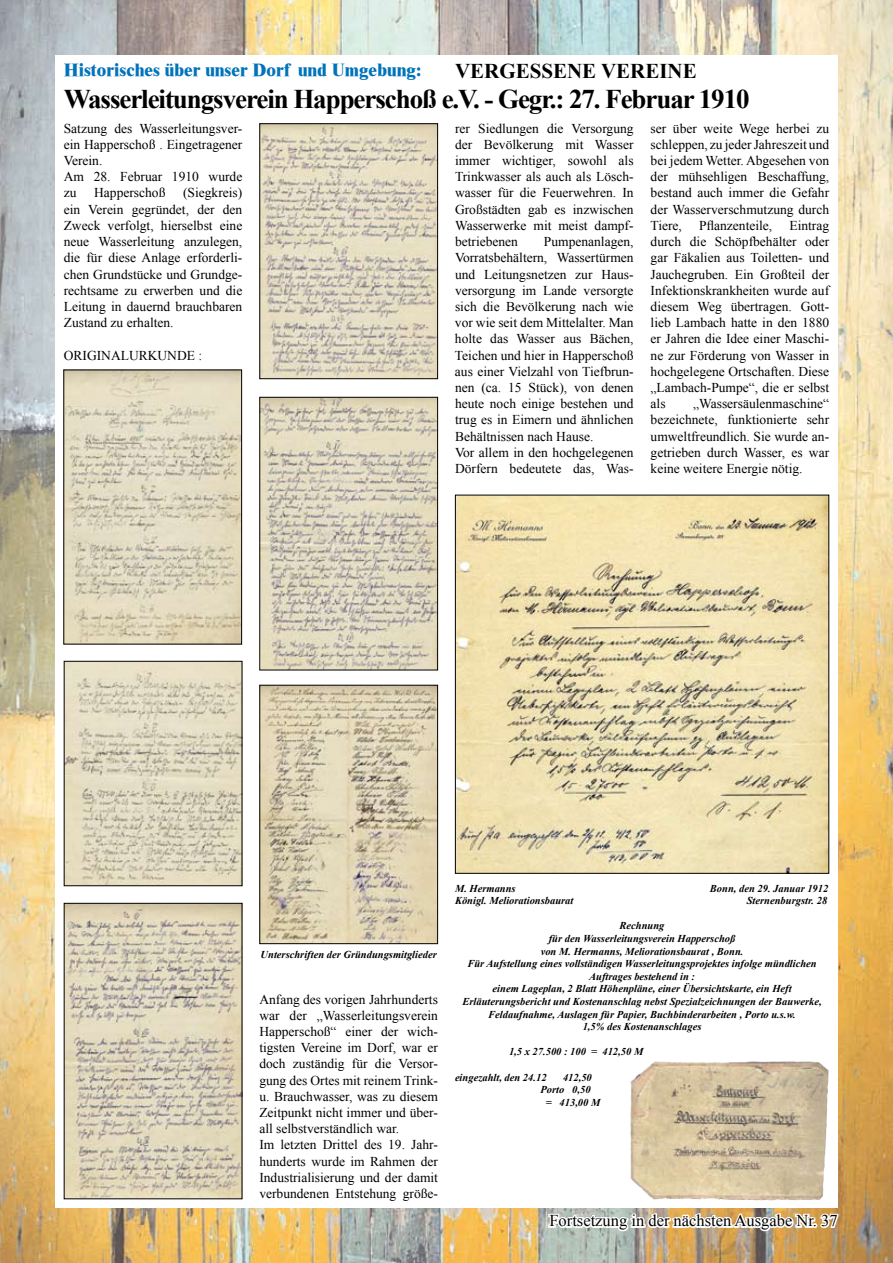
<style>
.page{position:relative;width:893px;height:1263px;background:#fff}
.page>*{position:absolute;margin:0;border:0;box-sizing:border-box;transform-origin:0 0}
.t1{font:700 27px "Times New Roman";letter-spacing:-.04em;color:#000}
.t2{font:700 21px "Times New Roman";color:#000}
.t3{font:800 18px "Times New Roman";color:#0073bb}
.t4{font:16.5px "Times New Roman";color:#000}
.t5{font:13.5px/16.2px "Times New Roman";color:#000;text-align:justify}
.t6{font:italic 700 10.5px/12.6px "Times New Roman";color:#000;text-align:center}
</style>
<div class="page">
<img style="left:0;top:0;width:893px;height:1263px">
<div style="left:55px;top:55px;width:783px;height:1153px;background:#fff"></div>
<img style="left:65px;top:372px;width:175px;height:270px">
<div style="left:63px;top:370px;width:179px;height:274px;border:1px solid #000"></div>
<img style="left:66px;top:663px;width:174px;height:221px">
<div style="left:64px;top:661px;width:178px;height:225px;border:1px solid #000"></div>
<img style="left:66px;top:905px;width:174px;height:292px">
<img style="left:261px;top:125px;width:175px;height:252px">
<div style="left:259px;top:123px;width:179px;height:256px;border:1px solid #000"></div>
<img style="left:261px;top:399px;width:175px;height:269px">
<div style="left:259px;top:397px;width:179px;height:273px;border:1px solid #000"></div>
<img style="left:261px;top:687px;width:175px;height:255px">
<div style="left:259px;top:685px;width:179px;height:259px;border:1px solid #000"></div>
<img style="left:457px;top:497px;width:370px;height:375px">
<div style="left:455px;top:495px;width:374px;height:379px;border:1px solid #000"></div>
<img style="left:630px;top:1061px;width:199px;height:140px">
<img style="left:547px;top:1209px;width:293px;height:33px">
<h3 class="t3" style="left:64px;top:60px;width:359px">Historisches über unser Dorf und Umgebung:</h3>
<h2 class="t2" style="left:455px;top:56px;width:243px">VERGESSENE VEREINE</h2>
<h1 class="t1" style="left:64px;top:80px;width:687px">Wasserleitungsverein Happerschoß e.V. - Gegr.: 27. Februar 1910</h1>
<p class="t5" style="left:64px;top:120px;width:180px;text-align:left">Satzung des Wasserleitungsver&shy;ein Happerschoß . Eingetragener<br>Verein.<br>Am 28. Februar 1910 wurde zu</p>
<p class="t5" style="left:455px;top:120px;width:180px">rer Siedlungen die Versorgung der Bevölkerung mit Wasser immer wichtiger, sowohl als Trinkwasser als auch als Lösch&shy;wasser für die Feuerwehren. In Großstädten gab es inzwischen Wasserwerke mit meist dampf&shy;betriebenen</p>
<p class="t5" style="left:651px;top:120px;width:180px">ser über weite Wege herbei zu schleppen, zu jederJahreszeit und bei jedem Wetter. Abgesehen von der mühsehligen Beschaffung, bestand auch immer die Gefahr der Wasserverschmutzung durch Tiere,</p>
<p class="t5" style="left:64px;top:185px;width:180px;text-indent:119px">(Siegkreis) ein Verein gegründet, der den Zweck verfolgt, hierselbst eine neue Wasserleitung anzulegen, die für diese Anlage erforderli&shy;chen Grundstücke und Grundge&shy;rechtsame zu erwerben und die Leitung in dauernd brauchbaren Zustand zu erhalten.</p>
<p class="t5" style="left:64px;top:347px;width:140px">ORIGINALURKUNDE :</p>
<p class="t5" style="left:94px;top:185px;width:73px">Happerschoß</p>
<p class="t5" style="left:651px;top:217px;width:180px;text-indent:139px">Eintrag durch die Schöpfbehälter oder gar Fäkalien aus Toiletten- und Jauchegruben. Ein Großteil der Infektionskrankheiten wurde auf diesem Weg übertragen. Gott&shy;lieb Lambach hatte in den 1880 er Jahren die Idee einer Maschi&shy;ne zur Förderung von Wasser in hochgelegene Ortschaften. Diese „Lambach-Pumpe“, die er selbst als</p>
<p class="t5" style="left:699px;top:217px;width:75px">Pflanzenteile,</p>
<p class="t5" style="left:455px;top:233px;width:180px;text-align:left;text-indent:89px">Pumpenanlagen,<br>Vorratsbehältern, Wassertürmen und Leitungsnetzen zur Haus&shy;versorgung im Lande versorgte sich die Bevölkerung nach wie vor wie seit dem Mittelalter. Man holte das Wasser aus Bächen,<br>Teichen und hier in Happerschoß aus einer Vielzahl von Tiefbrun&shy;nen (ca. 15 Stück), von denen heute noch einige bestehen und trug es in Eimern und ähnlichen<br>Behältnissen nach Hause.<br>Vor allem in den hochgelegenen<br>Dörfern bedeutete das, Was-</p>
<p class="t5" style="left:651px;top:395px;width:180px;text-indent:42px">„Wassersäulenmaschine“ bezeichnete, funktionierte sehr umweltfreundlich. Sie wurde an&shy;getrieben durch Wasser, es war keine weitere Energie nötig.</p>
<p class="t6" style="left:261px;top:948px;width:178px">Unterschriften der Gründungsmitglieder</p>
<p class="t5" style="left:259px;top:991px;width:180px;text-align:left">Anfang des vorigen Jahrhunderts war der „Wasserleitungsverein<br>Happerschoß“ einer der wich&shy;tigsten Vereine im Dorf, war er doch zuständig für die Versor&shy;gung des Ortes mit reinem Trink&shy;u. Brauchwasser, was zu diesem<br>Zeitpunkt nicht immer und über&shy;all selbstverständlich war.<br>Im letzten Drittel des 19. Jahr&shy;hunderts wurde im Rahmen der<br>Industrialisierung und der damit verbundenen Entstehung größe-</p>
<p class="t6" style="left:455px;top:881px;width:62px">M. Hermanns</p>
<p class="t6" style="left:710px;top:881px;width:120px">Bonn, den 29. Januar 1912</p>
<p class="t6" style="left:455px;top:894px;width:120px">Königl. Meliorationsbaurat</p>
<p class="t6" style="left:747px;top:894px;width:82px">Sternenburgstr. 28</p>
<p class="t6" style="left:462px;top:919px;width:361px">Rechnung<br>für den Wasserleitungsverein Happerschoß<br>von M. Hermanns, Meliorationsbaurat , Bonn.<br>Für Aufstellung eines vollständigen Wasserleitungsprojektes infolge mündlichen Auftrages bestehend in :<br>einem Lageplan, 2 Blatt Höhenpläne, einer Übersichtskarte, ein Heft Erläuterungsbericht und Kostenanschlag nebst Spezialzeichnungen der Bauwerke, Feldaufnahme, Auslagen für Papier, Buchbinderarbeiten , Porto u.s.w.<br>1,5% des Kostenanschlages</p>
<p class="t6" style="left:509px;top:1045px;width:136px">1,5 x 27.500 : 100 = 412,50 M</p>
<p class="t6" style="left:455px;top:1070px;width:93px">eingezahlt, den 24.12</p>
<p class="t6" style="left:563px;top:1070px;width:30px">412,50</p>
<p class="t6" style="left:540px;top:1083px;width:52px">Porto 0,50</p>
<p class="t6" style="left:546px;top:1096px;width:56px">= 413,00 M</p>
<p class="t4" style="left:549px;top:1209px;width:290px">Fortsetzung in der nächsten Ausgabe Nr. 37</p>
</div>
